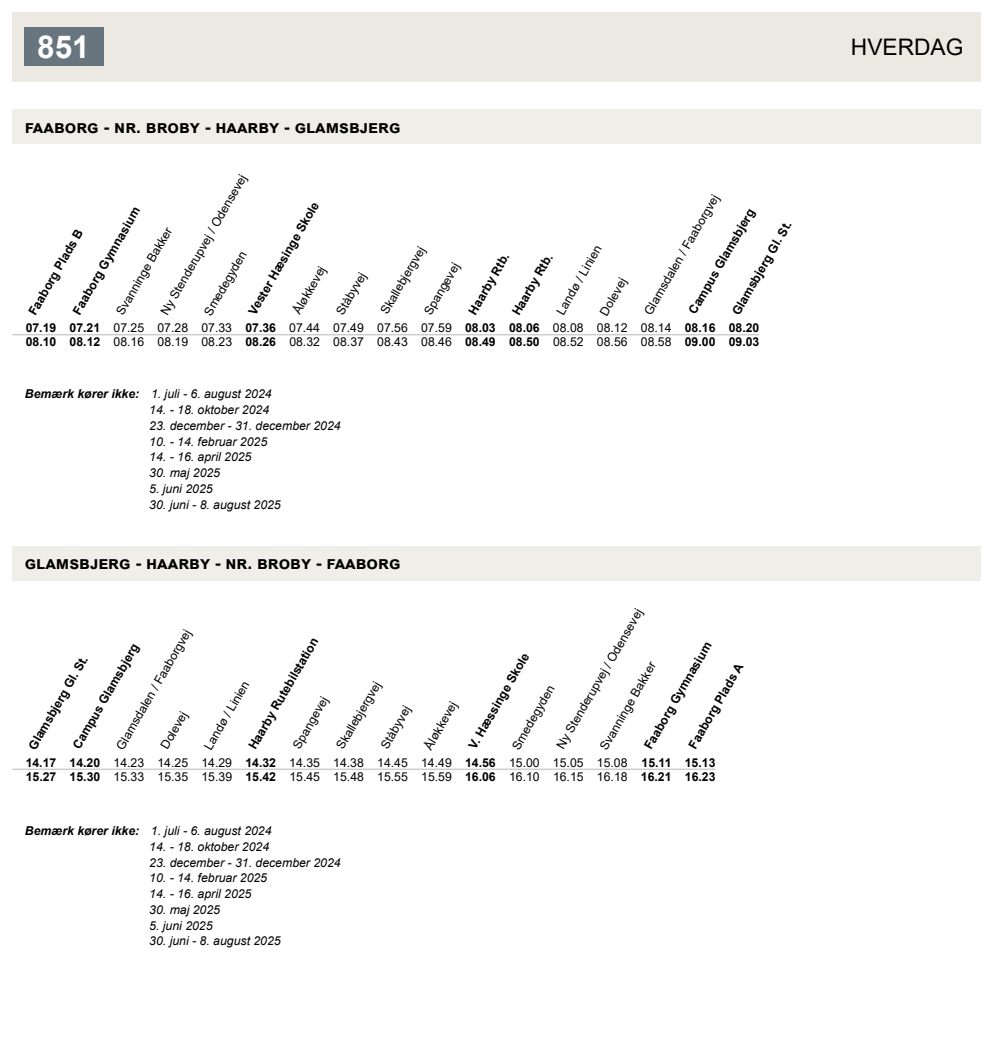
<style>
.page{position:relative;width:993px;height:1042px;background:#fff}
.page>*{position:absolute;margin:0;border:0;box-sizing:border-box;transform-origin:0 0}
.t1{font:700 31.5px "Arial";color:#fff}
.t2{font:22.75px "Arial";color:#000}
.t3{font:700 17.5px "Arial";color:#000}
.t4{font:12.25px/13.8px "Arial";color:#000}
.t5{font:italic 12.25px "Arial";color:#000}
.t6{font:700 12.25px "Arial";color:#000}
.s1{font-weight:700}
</style>
<div class="page">
<div style="left:12px;top:12px;width:968px;height:70px;background:#ece9e2"></div>
<div style="left:24px;top:27px;width:79px;height:39px;background:#68757e"></div>
<div style="left:12px;top:109px;width:968px;height:35px;background:#f0eee8"></div>
<div style="left:12px;top:546px;width:968px;height:34px;background:#f0eee8"></div>
<svg style="left:12px;top:334px;width:13px;height:1px"></svg>
<hr style="left:25px;top:334px;width:31px;height:1px;background:#bdb7b0">
<svg style="left:56px;top:334px;width:13px;height:1px"></svg>
<hr style="left:69px;top:334px;width:31px;height:1px;background:#bdb7b0">
<svg style="left:100px;top:334px;width:13px;height:1px"></svg>
<hr style="left:113px;top:334px;width:31px;height:1px;background:#bdb7b0">
<svg style="left:144px;top:334px;width:13px;height:1px"></svg>
<hr style="left:157px;top:334px;width:31px;height:1px;background:#bdb7b0">
<svg style="left:188px;top:334px;width:13px;height:1px"></svg>
<hr style="left:201px;top:334px;width:31px;height:1px;background:#bdb7b0">
<svg style="left:232px;top:334px;width:13px;height:1px"></svg>
<hr style="left:245px;top:334px;width:31px;height:1px;background:#bdb7b0">
<svg style="left:276px;top:334px;width:13px;height:1px"></svg>
<hr style="left:289px;top:334px;width:31px;height:1px;background:#bdb7b0">
<svg style="left:320px;top:334px;width:13px;height:1px"></svg>
<hr style="left:333px;top:334px;width:31px;height:1px;background:#bdb7b0">
<svg style="left:364px;top:334px;width:13px;height:1px"></svg>
<hr style="left:377px;top:334px;width:31px;height:1px;background:#bdb7b0">
<svg style="left:408px;top:334px;width:12px;height:1px"></svg>
<hr style="left:420px;top:334px;width:31px;height:1px;background:#bdb7b0">
<svg style="left:451px;top:334px;width:13px;height:1px"></svg>
<hr style="left:464px;top:334px;width:31px;height:1px;background:#bdb7b0">
<svg style="left:495px;top:334px;width:13px;height:1px"></svg>
<hr style="left:508px;top:334px;width:31px;height:1px;background:#bdb7b0">
<svg style="left:539px;top:334px;width:13px;height:1px"></svg>
<hr style="left:552px;top:334px;width:31px;height:1px;background:#bdb7b0">
<svg style="left:583px;top:334px;width:13px;height:1px"></svg>
<hr style="left:596px;top:334px;width:31px;height:1px;background:#bdb7b0">
<svg style="left:627px;top:334px;width:13px;height:1px"></svg>
<hr style="left:640px;top:334px;width:31px;height:1px;background:#bdb7b0">
<svg style="left:671px;top:334px;width:13px;height:1px"></svg>
<hr style="left:684px;top:334px;width:31px;height:1px;background:#bdb7b0">
<svg style="left:715px;top:334px;width:13px;height:1px"></svg>
<hr style="left:728px;top:334px;width:31px;height:1px;background:#bdb7b0">
<svg style="left:12px;top:769px;width:13px;height:1px"></svg>
<hr style="left:25px;top:769px;width:31px;height:1px;background:#bdb7b0">
<svg style="left:56px;top:769px;width:13px;height:1px"></svg>
<hr style="left:69px;top:769px;width:31px;height:1px;background:#bdb7b0">
<svg style="left:100px;top:769px;width:13px;height:1px"></svg>
<hr style="left:113px;top:769px;width:31px;height:1px;background:#bdb7b0">
<svg style="left:144px;top:769px;width:13px;height:1px"></svg>
<hr style="left:157px;top:769px;width:31px;height:1px;background:#bdb7b0">
<svg style="left:188px;top:769px;width:13px;height:1px"></svg>
<hr style="left:201px;top:769px;width:31px;height:1px;background:#bdb7b0">
<svg style="left:232px;top:769px;width:13px;height:1px"></svg>
<hr style="left:245px;top:769px;width:31px;height:1px;background:#bdb7b0">
<svg style="left:276px;top:769px;width:13px;height:1px"></svg>
<hr style="left:289px;top:769px;width:31px;height:1px;background:#bdb7b0">
<svg style="left:320px;top:769px;width:13px;height:1px"></svg>
<hr style="left:333px;top:769px;width:31px;height:1px;background:#bdb7b0">
<svg style="left:364px;top:769px;width:13px;height:1px"></svg>
<hr style="left:377px;top:769px;width:31px;height:1px;background:#bdb7b0">
<svg style="left:408px;top:769px;width:12px;height:1px"></svg>
<hr style="left:420px;top:769px;width:31px;height:1px;background:#bdb7b0">
<svg style="left:451px;top:769px;width:13px;height:1px"></svg>
<hr style="left:464px;top:769px;width:31px;height:1px;background:#bdb7b0">
<svg style="left:495px;top:769px;width:13px;height:1px"></svg>
<hr style="left:508px;top:769px;width:31px;height:1px;background:#bdb7b0">
<svg style="left:539px;top:769px;width:13px;height:1px"></svg>
<hr style="left:552px;top:769px;width:31px;height:1px;background:#bdb7b0">
<svg style="left:583px;top:769px;width:13px;height:1px"></svg>
<hr style="left:596px;top:769px;width:31px;height:1px;background:#bdb7b0">
<svg style="left:627px;top:769px;width:13px;height:1px"></svg>
<hr style="left:640px;top:769px;width:31px;height:1px;background:#bdb7b0">
<svg style="left:671px;top:769px;width:13px;height:1px"></svg>
<hr style="left:684px;top:769px;width:31px;height:1px;background:#bdb7b0">
<h1 class="t1" style="left:37px;top:25px;width:54px">851</h1>
<h2 class="t2" style="left:850px;top:31px;width:114px">HVERDAG</h2>
<h3 class="t3" style="left:25px;top:114px;width:377px">Faaborg - Nr. Broby - Haarby - Glamsbjerg</h3>
<p class="t4" style="left:158px;top:310px;width:161px;rotate:-60deg">Ny Stenderupvej / Odensevej</p>
<p class="t6" style="left:244px;top:309px;width:129px;rotate:-60deg">Vester Hæsinge Skole</p>
<p class="t6" style="left:68px;top:309px;width:123px;rotate:-60deg">Faaborg Gymnasium</p>
<p class="t4" style="left:113px;top:311px;width:101px;rotate:-60deg">Svanninge Bakker</p>
<p class="t6" style="left:24px;top:310px;width:98px;rotate:-60deg">Faaborg Plads B</p>
<p class="t4" style="left:201px;top:311px;width:74px;rotate:-60deg">Smedegyden</p>
<p class="t4" style="left:290px;top:309px;width:55px;rotate:-60deg">Åløkkevej</p>
<p class="t4" style="left:333px;top:310px;width:48px;rotate:-60deg">Ståbyvej</p>
<p class="t4" style="left:378px;top:310px;width:78px;rotate:-60deg">Skallebjergvej</p>
<p class="t4" style="left:421px;top:310px;width:59px;rotate:-60deg">Spangevej</p>
<p class="t6" style="left:464px;top:309px;width:70px;rotate:-60deg">Haarby Rtb.</p>
<p class="t6" style="left:507px;top:310px;width:70px;rotate:-60deg">Haarby Rtb.</p>
<p class="t4" style="left:553px;top:310px;width:79px;rotate:-60deg">Landø / Linien</p>
<p class="t4" style="left:597px;top:311px;width:42px;rotate:-60deg">Dolevej</p>
<p class="t4" style="left:641px;top:310px;width:138px;rotate:-60deg">Glamsdalen / Faaborgvej</p>
<p class="t6" style="left:684px;top:309px;width:121px;rotate:-60deg">Campus Glamsbjerg</p>
<p class="t6" style="left:727px;top:309px;width:108px;rotate:-60deg">Glamsbjerg Gl. St.</p>
<p class="t4" style="left:26px;top:321px;width:735px"><span class="s1">07.19 07.21</span> 07.25 07.28 07.33 <span class="s1">07.36</span> 07.44 07.49 07.56 07.59 <span class="s1">08.03 08.06</span> 08.08 08.12 08.14 <span class="s1">08.16 08.20<br>08.10 08.12</span> 08.16 08.19 08.23 <span class="s1">08.26</span> 08.32 08.37 08.43 08.46 <span class="s1">08.49 08.50</span> 08.52 08.56 08.58 <span class="s1">09.00 09.03</span></p>
<p class="t5" style="left:25px;top:386px;width:248px"><span class="s1">Bemærk kører ikke:</span> 1. juli - 6. august 2024</p>
<p class="t5" style="left:149px;top:402px;width:121px">14. - 18. oktober 2024</p>
<p class="t5" style="left:149px;top:418px;width:193px">23. december - 31. december 2024</p>
<p class="t5" style="left:149px;top:433px;width:119px">10. - 14. februar 2025</p>
<p class="t5" style="left:149px;top:449px;width:104px">14. - 16. april 2025</p>
<p class="t5" style="left:149px;top:465px;width:72px">30. maj 2025</p>
<p class="t5" style="left:149px;top:481px;width:65px">5. juni 2025</p>
<p class="t5" style="left:149px;top:496px;width:133px">30. juni - 8. august 2025</p>
<h3 class="t3" style="left:25px;top:551px;width:377px">Glamsbjerg - Haarby - Nr. Broby - Faaborg</h3>
<p class="t4" style="left:113px;top:745px;width:138px;rotate:-60deg">Glamsdalen / Faaborgvej</p>
<p class="t6" style="left:69px;top:743px;width:121px;rotate:-60deg">Campus Glamsbjerg</p>
<p class="t6" style="left:24px;top:744px;width:108px;rotate:-60deg">Glamsbjerg Gl. St.</p>
<p class="t4" style="left:158px;top:744px;width:42px;rotate:-60deg">Dolevej</p>
<p class="t6" style="left:244px;top:744px;width:128px;rotate:-60deg">Haarby Rutebilstation</p>
<p class="t4" style="left:333px;top:745px;width:78px;rotate:-60deg">Skallebjergvej</p>
<p class="t4" style="left:201px;top:745px;width:79px;rotate:-60deg">Landø / Linien</p>
<p class="t4" style="left:290px;top:744px;width:59px;rotate:-60deg">Spangevej</p>
<p class="t4" style="left:378px;top:744px;width:48px;rotate:-60deg">Ståbyvej</p>
<p class="t4" style="left:421px;top:745px;width:55px;rotate:-60deg">Åløkkevej</p>
<p class="t4" style="left:553px;top:744px;width:161px;rotate:-60deg">Ny Stenderupvej / Odensevej</p>
<p class="t6" style="left:639px;top:744px;width:123px;rotate:-60deg">Faaborg Gymnasium</p>
<p class="t6" style="left:464px;top:743px;width:110px;rotate:-60deg">V. Hæssinge Skole</p>
<p class="t4" style="left:597px;top:745px;width:101px;rotate:-60deg">Svanninge Bakker</p>
<p class="t6" style="left:684px;top:743px;width:98px;rotate:-60deg">Faaborg Plads A</p>
<p class="t4" style="left:509px;top:745px;width:74px;rotate:-60deg">Smedegyden</p>
<p class="t4" style="left:26px;top:755px;width:691px"><span class="s1">14.17 14.20</span> 14.23 14.25 14.29 <span class="s1">14.32</span> 14.35 14.38 14.45 14.49 <span class="s1">14.56</span> 15.00 15.05 15.08 <span class="s1">15.11 15.13<br>15.27 15.30</span> 15.33 15.35 15.39 <span class="s1">15.42</span> 15.45 15.48 15.55 15.59 <span class="s1">16.06</span> 16.10 16.15 16.18 <span class="s1">16.21 16.23</span></p>
<p class="t5" style="left:25px;top:823px;width:248px"><span class="s1">Bemærk kører ikke:</span> 1. juli - 6. august 2024</p>
<p class="t5" style="left:149px;top:838px;width:121px">14. - 18. oktober 2024</p>
<p class="t5" style="left:149px;top:854px;width:193px">23. december - 31. december 2024</p>
<p class="t5" style="left:149px;top:870px;width:119px">10. - 14. februar 2025</p>
<p class="t5" style="left:149px;top:886px;width:104px">14. - 16. april 2025</p>
<p class="t5" style="left:149px;top:901px;width:72px">30. maj 2025</p>
<p class="t5" style="left:149px;top:917px;width:65px">5. juni 2025</p>
<p class="t5" style="left:149px;top:933px;width:133px">30. juni - 8. august 2025</p>
</div>
